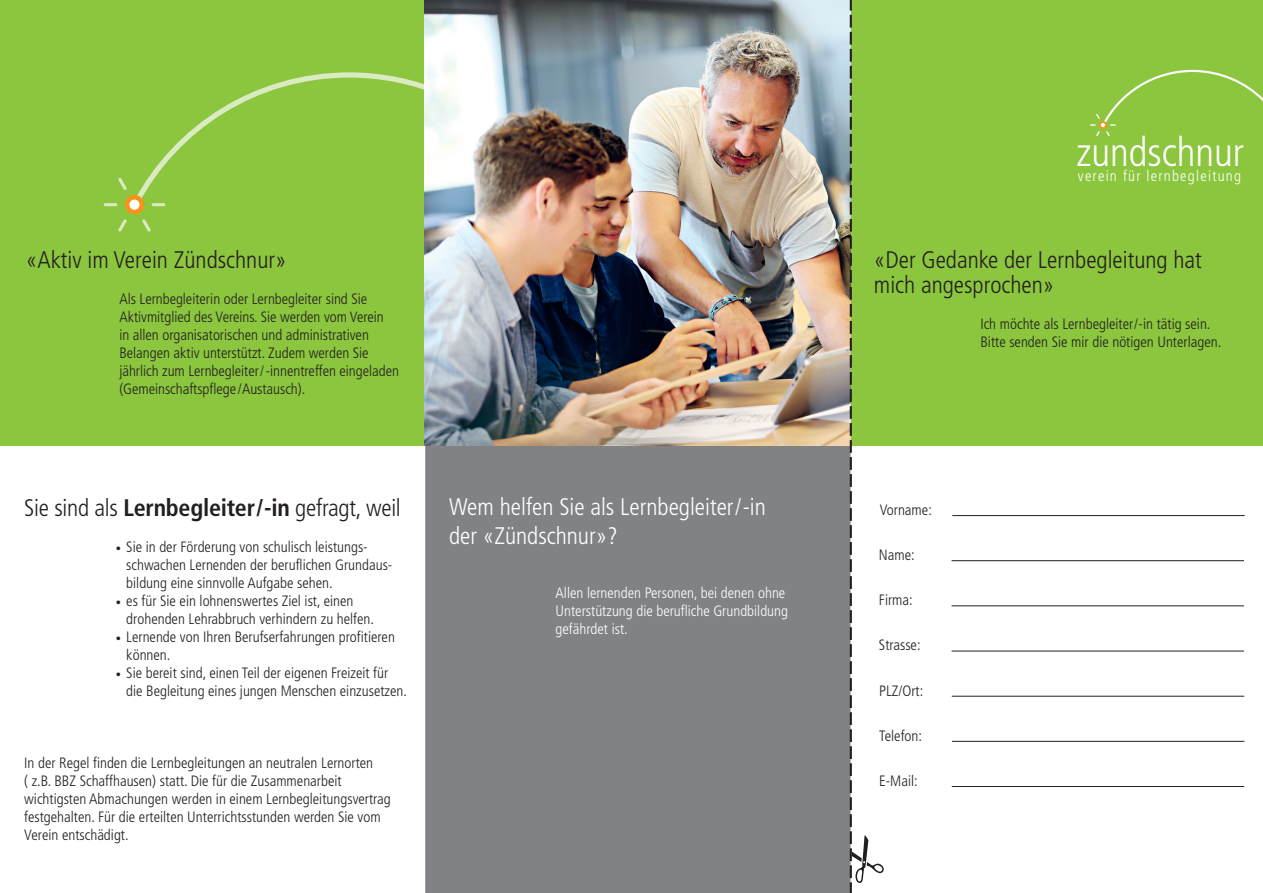
<style>
.page{position:relative;width:1263px;height:893px;background:#fff}
.page>*{position:absolute;margin:0;border:0;box-sizing:border-box;transform-origin:0 0}
.t1{font:300 condensed 40.5px "Frutiger";color:#fff}
.t2{font:300 condensed 24px/25.7px "Frutiger";color:#231f20}
.t3{font:300 condensed 24px/28.8px "Frutiger";color:#fff}
.t4{font:300 condensed 15px/18px "Frutiger";color:#231f20}
.t5{font:300 condensed 15px/18px "Frutiger";color:#fff}
.t6{font:300 condensed 15px "Frutiger";letter-spacing:.08em;color:#fff}
.s1{font-weight:700}
.s2{font-size:10.5px}
</style>
<div class="page">
<div style="left:850px;top:0;width:413px;height:445px;background:#8bc63e"></div>
<div style="left:0;top:0;width:425px;height:446px;background:#8bc63e"></div>
<svg style="left:128px;top:70px;width:297px;height:252px"></svg>
<div style="left:125px;top:195px;width:19px;height:19px;background:#f7931d;border-radius:50%"></div>
<div style="left:129px;top:200px;width:11px;height:10px;background:#fff;border-radius:50%"></div>
<svg style="left:153px;top:203px;width:11px;height:3px"></svg>
<svg style="left:105px;top:203px;width:11px;height:3px"></svg>
<svg style="left:118px;top:217px;width:11px;height:17px"></svg>
<svg style="left:118px;top:175px;width:11px;height:18px"></svg>
<svg style="left:140px;top:217px;width:13px;height:17px"></svg>
<hr style="left:952px;top:515px;width:293px;height:1px;background:#231f20">
<hr style="left:951px;top:560px;width:293px;height:1px;background:#231f20">
<hr style="left:951px;top:606px;width:293px;height:1px;background:#231f20">
<hr style="left:951px;top:651px;width:293px;height:1px;background:#231f20">
<hr style="left:952px;top:696px;width:292px;height:1px;background:#231f20">
<hr style="left:952px;top:741px;width:292px;height:1px;background:#231f20">
<hr style="left:952px;top:786px;width:292px;height:1px;background:#231f20">
<svg style="left:1091px;top:69px;width:172px;height:68px"></svg>
<div style="left:425px;top:446px;width:425px;height:447px;background:#808285"></div>
<img style="left:425px;top:0;width:425px;height:446px">
<svg style="left:850px;top:0;width:34px;height:893px"></svg>
<h2 class="t2" style="left:26px;top:247px;width:262px">«Aktiv im Verein Zündschnur»</h2>
<p class="t4" style="left:119px;top:290px;width:281px">Als Lernbegleiterin oder Lernbegleiter sind Sie Aktivmitglied des Vereins. Sie werden vom Verein<br>in allen organisatorischen und administrativen Belangen aktiv unterstützt. Zudem werden Sie jährlich zum Lernbegleiter/ -innentreffen eingeladen (Gemeinschaftspflege /Austausch).</p>
<h2 class="t2" style="left:24px;top:495px;width:378px">Sie sind als <span class="s1">Lernbegleiter/-in</span> gefragt, weil</h2>
<p class="t4" style="left:126px;top:538px;width:268px;text-indent:-11px"><span class="s2">•</span> Sie in der Förderung von schulisch leistungs&shy;schwachen Lernenden der beruflichen Grundaus&shy;bildung eine sinnvolle Aufgabe sehen.</p>
<p class="t4" style="left:126px;top:592px;width:249px;text-indent:-11px"><span class="s2">•</span> es für Sie ein lohnenswertes Ziel ist, einen drohenden Lehrabbruch verhindern zu helfen.</p>
<p class="t4" style="left:126px;top:628px;width:270px;text-indent:-11px"><span class="s2">•</span> Lernende von Ihren Berufserfahrungen profitieren können.</p>
<p class="t4" style="left:126px;top:664px;width:282px;text-indent:-11px"><span class="s2">•</span> Sie bereit sind, einen Teil der eigenen Freizeit für die Begleitung eines jungen Menschen einzusetzen.</p>
<p class="t4" style="left:24px;top:754px;width:368px">In der Regel finden die Lernbegleitungen an neutralen Lernorten<br>( z.B. BBZ Schaffhausen) statt. Die für die Zusammenarbeit wichtigsten Abmachungen werden in einem Lernbegleitungsvertrag festgehalten. Für die erteilten Unterrichtsstunden werden Sie vom Verein entschädigt.</p>
<h2 class="t3" style="left:449px;top:493px;width:318px">Wem helfen Sie als Lernbegleiter/-in der «Zündschnur»?</h2>
<p class="t5" style="left:556px;top:584px;width:234px">Allen lernenden Personen, bei denen ohne<br>Unterstützung die berufliche Grundbildung gefährdet ist.</p>
<h1 class="t1" style="left:1076px;top:129px;width:169px">zundschnur</h1>
<p class="t6" style="left:1078px;top:167px;width:165px">verein für lernbegleitung</p>
<h2 class="t2" style="left:874px;top:247px;width:329px">«Der Gedanke der Lernbegleitung hat mich angesprochen»</h2>
<p class="t4" style="left:980px;top:315px;width:242px">Ich möchte als Lernbegleiter/-in tätig sein.<br>Bitte senden Sie mir die nötigen Unterlagen.</p>
<p class="t4" style="left:880px;top:501px;width:54px">Vorname:</p>
<p class="t4" style="left:879px;top:546px;width:37px">Name:</p>
<p class="t4" style="left:879px;top:591px;width:35px">Firma:</p>
<p class="t4" style="left:879px;top:636px;width:43px">Strasse:</p>
<p class="t4" style="left:879px;top:682px;width:46px">PLZ/Ort:</p>
<p class="t4" style="left:879px;top:727px;width:44px">Telefon:</p>
<p class="t4" style="left:879px;top:772px;width:40px">E-Mail:</p>
</div>
